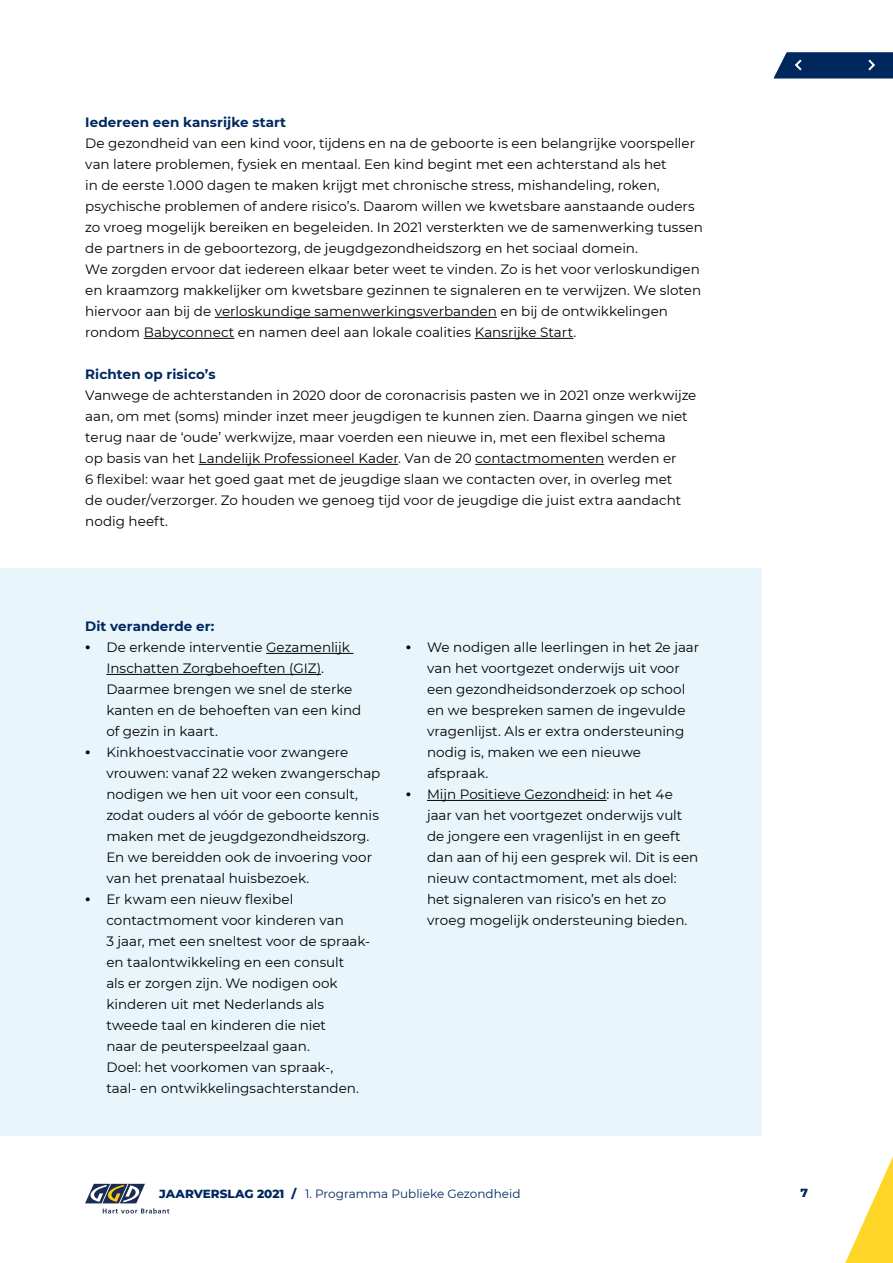
<style>
.page{position:relative;width:893px;height:1263px;background:#fff}
.page>*{position:absolute;margin:0;border:0;box-sizing:border-box;transform-origin:0 0}
.body{font:13.5px/21px "Montserrat";color:#000}
.t1{font:700 13.5px "Montserrat";letter-spacing:.005em;color:#00285e}
.bijschrift{font:12px "Montserrat";color:#00285e}
.t2{font:800 12px "Montserrat";color:#00285e}
.s1{font-weight:800}
</style>
<div class="page">
<div style="left:0;top:568px;width:761px;height:567px;background:#e8f6fc"></div>
<hr style="left:215px;top:317px;width:282px;height:1px;background:#000">
<hr style="left:144px;top:338px;width:90px;height:1px;background:#000">
<hr style="left:475px;top:338px;width:98px;height:1px;background:#000">
<hr style="left:199px;top:464px;width:199px;height:1px;background:#000">
<hr style="left:475px;top:464px;width:129px;height:1px;background:#000">
<hr style="left:266px;top:653px;width:87px;height:1px;background:#000">
<hr style="left:106px;top:674px;width:215px;height:1px;background:#000">
<hr style="left:427px;top:800px;width:179px;height:1px;background:#000">
<svg style="left:845px;top:1156px;width:48px;height:107px"></svg>
<svg style="left:85px;top:1184px;width:84px;height:29px"></svg>
<svg style="left:773px;top:52px;width:120px;height:27px;background:#193d6d"></svg>
<h4 class="t1" style="left:85px;top:113px;width:202px">Iedereen een kansrijke start</h4>
<p class="body" style="left:85px;top:133px;width:619px">De gezondheid van een kind voor, tijdens en na de geboorte is een belangrijke voorspeller van latere problemen, fysiek en mentaal. Een kind begint met een achterstand als het<br>in de eerste 1.000 dagen te maken krijgt met chronische stress, mishandeling, roken, psychische problemen of andere risico’s. Daarom willen we kwetsbare aanstaande ouders zo vroeg mogelijk bereiken en begeleiden. In 2021 versterkten we de samenwerking tussen de partners in de geboortezorg, de jeugdgezondheidszorg en het sociaal domein.<br>We zorgden ervoor dat iedereen elkaar beter weet te vinden. Zo is het voor verloskundigen en kraamzorg makkelijker om kwetsbare gezinnen te signaleren en te verwijzen. We sloten hiervoor aan bij de verloskundige samenwerkingsverbanden en bij de ontwikkelingen rondom Babyconnect en namen deel aan lokale coalities Kansrijke Start.</p>
<h4 class="t1" style="left:85px;top:365px;width:132px">Richten op risico’s</h4>
<p class="body" style="left:85px;top:385px;width:613px">Vanwege de achterstanden in 2020 door de coronacrisis pasten we in 2021 onze werkwijze aan, om met (soms) minder inzet meer jeugdigen te kunnen zien. Daarna gingen we niet terug naar de ‘oude’ werkwijze, maar voerden een nieuwe in, met een flexibel schema<br>op basis van het Landelijk Professioneel Kader. Van de 20 contactmomenten werden er<br>6 flexibel: waar het goed gaat met de jeugdige slaan we contacten over, in overleg met<br>de ouder/verzorger. Zo houden we genoeg tijd voor de jeugdige die juist extra aandacht nodig heeft.</p>
<h4 class="t1" style="left:85px;top:617px;width:131px">Dit veranderde er:</h4>
<p class="body" style="left:106px;top:637px;width:256px;text-indent:-21px"><span class="s1">ظ</span> De erkende interventie Gezamenlijk<br>Inschatten Zorgbehoeften (GIZ).<br>Daarmee brengen we snel de sterke kanten en de behoeften van een kind of gezin in kaart.</p>
<p class="body" style="left:106px;top:742px;width:276px;text-indent:-21px"><span class="s1">ظ</span> Kinkhoestvaccinatie voor zwangere vrouwen: vanaf 22 weken zwangerschap nodigen we hen uit voor een consult, zodat ouders al vóór de geboorte kennis maken met de jeugdgezondheidszorg.<br>En we bereidden ook de invoering voor van het prenataal huisbezoek.</p>
<p class="body" style="left:106px;top:889px;width:266px;text-indent:-21px"><span class="s1">ظ</span> Er kwam een nieuw flexibel contactmoment voor kinderen van<br>3 jaar, met een sneltest voor de spraak&shy;en taalontwikkeling en een consult<br>als er zorgen zijn. We nodigen ook kinderen uit met Nederlands als tweede taal en kinderen die niet<br>naar de peuterspeelzaal gaan.<br>Doel: het voorkomen van spraak-,<br>taal- en ontwikkelingsachterstanden.</p>
<p class="body" style="left:427px;top:637px;width:274px;text-indent:-21px"><span class="s1">ظ</span> We nodigen alle leerlingen in het 2e jaar van het voortgezet onderwijs uit voor een gezondheidsonderzoek op school en we bespreken samen de ingevulde vragenlijst. Als er extra ondersteuning nodig is, maken we een nieuwe afspraak.</p>
<p class="body" style="left:427px;top:784px;width:273px;text-indent:-21px"><span class="s1">ظ</span> Mijn Positieve Gezondheid: in het 4e jaar van het voortgezet onderwijs vult de jongere een vragenlijst in en geeft dan aan of hij een gesprek wil. Dit is een nieuw contactmoment, met als doel: het signaleren van risico’s en het zo vroeg mogelijk ondersteuning bieden.</p>
<p class="bijschrift" style="left:159px;top:1186px;width:363px"><span class="s1">JAARVERSLAG 2021 /</span> 1. Programma Publieke Gezondheid</p>
<p class="t2" style="left:800px;top:1184px;width:9px">7</p>
</div>
